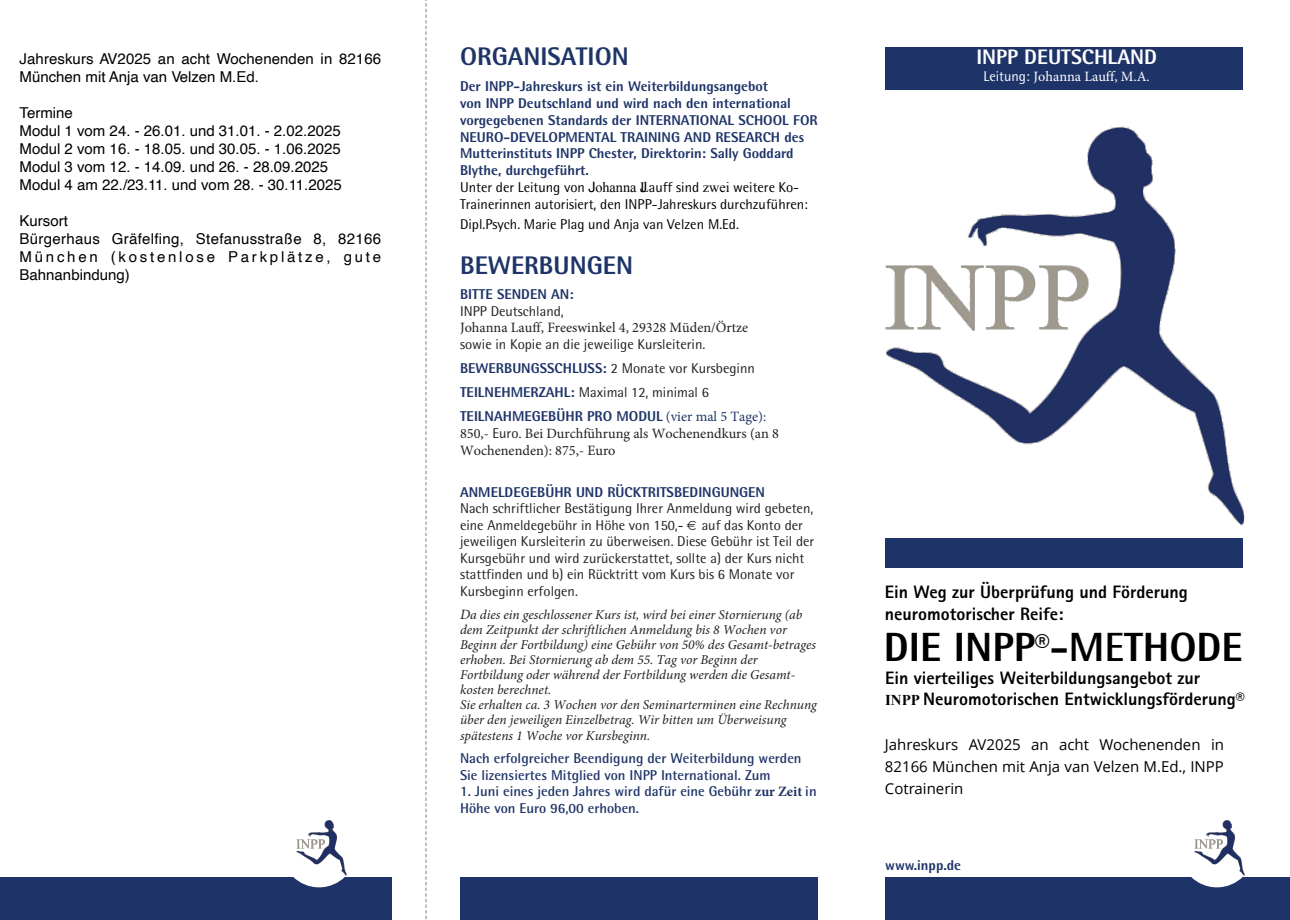
<style>
.page{position:relative;width:1290px;height:920px;background:#fff}
.page>*{position:absolute;margin:0;border:0;box-sizing:border-box;transform-origin:0 0}
.t1{font:800 40.8px "Rotis Semi Sans";color:#000}
.t2{font:800 25.5px "Rotis Semi Sans";color:#1e3468}
.t3{font:800 21px "Rotis Semi Sans";color:#fff}
.t4{font:800 18px/21px "Rotis Sans Serif";color:#000}
.t5{font:15px/18px "Helvetica";color:#000}
.t6{font:15px/18px "Helvetica";letter-spacing:.02em;color:#000}
.t7{font:15px/22px "Open Sans";color:#000;text-align:justify}
.t8{font:14.25px/16.5px "Rotis Semi Sans";color:#231f20}
.t9{font:800 14.25px/17px "Rotis Semi Sans";color:#1e3468}
.t10{font:700 14.25px/16.5px "Rotis Semi Sans";color:#1e3468}
.t11{font:14.25px/17px "Rotis Semi Sans";color:#000}
.t12{font:14.25px/17.2px "Minion Pro";color:#231f20}
.t13{font:14.25px "Minion Pro";color:#fff}
.t14{font:italic 13.5px/15px "Minion Pro";color:#231f20}
.s1{font-family:"Helvetica"}
.s2{font-family:"Times New Roman"}
.s3{font-weight:800;color:#1e3468}
.s4{font-family:"Minion Pro";color:#1e3468}
.s5{font-family:"Rotis Semi Sans"}
.s6{font-size:14.25px}
.s7{font-family:"Minion Pro"}
.s8{font-weight:700}
.s9{font-family:"Times New Roman";font-weight:700;font-size:15px}
</style>
<div class="page">
<svg style="left:425px;top:0;width:2px;height:920px"></svg>
<div style="left:885px;top:877px;width:405px;height:42px;background:#1e3468"></div>
<div style="left:1180px;top:813px;width:74px;height:74px;background:#fff;border-radius:50%"></div>
<img style="left:1194px;top:820px;width:51px;height:58px">
<div style="left:460px;top:877px;width:357px;height:42px;background:#1e3468"></div>
<div style="left:1px;top:877px;width:391px;height:42px;background:#1e3468"></div>
<div style="left:282px;top:813px;width:74px;height:74px;background:#fff;border-radius:50%"></div>
<img style="left:296px;top:820px;width:51px;height:58px">
<div style="left:885px;top:538px;width:357px;height:30px;background:#1e3468"></div>
<div style="left:885px;top:48px;width:357px;height:42px;background:#1e3468"></div>
<img style="left:885px;top:126px;width:360px;height:414px">
<p class="t5" style="left:20px;top:51px;width:363px">Jahreskurs AV2025 an acht Wochenenden in 82166<br>München mit Anja van Velzen M.Ed.</p>
<p class="t5" style="left:20px;top:105px;width:324px">Termine<br>Modul 1 vom 24. - 26.01. und 31.01. - 2.02.2025<br>Modul 2 vom 16. - 18.05. und 30.05. - 1.06.2025<br>Modul 3 vom 12. - 14.09. und 26. - 28.09.2025<br>Modul 4 am 22./23.11. und vom 28. - 30.11.2025</p>
<p class="t6" style="left:20px;top:213px;width:363px">Kursort<br>Bürgerhaus Gräfelfing, Stefanusstraße 8, 82166<br>München (kostenlose Parkplätze, gute<br>Bahnanbindung)</p>
<h2 class="t2" style="left:460px;top:48px;width:170px">ORGANISATION</h2>
<p class="t9" style="left:460px;top:79px;width:359px">Der INPP-Jahreskurs ist ein Weiterbildungsangebot<br>von INPP Deutschland und wird nach den international vorgegebenen Standards der INTERNATIONAL SCHOOL FOR NEURO-DEVELOPMENTAL TRAINING AND RESEARCH des Mutterinstituts INPP Chester, Direktorin: Sally Goddard Blythe, durchgeführt.</p>
<p class="t11" style="left:460px;top:179px;width:349px">Unter der Leitung von <span class="s1">J</span><span class="s2">ohanna L</span><span class="s1">J</span>auff sind <span class="s2">zwei</span> weitere Ko-<br>Trainerinnen autorisiert, den INPP-Jahreskurs durchzuführen:</p>
<p class="t11" style="left:460px;top:216px;width:280px">Dipl.Psych. Marie Plag und Anja van Velzen M.Ed.</p>
<h2 class="t2" style="left:460px;top:256px;width:174px">BEWERBUNGEN</h2>
<p class="t9" style="left:460px;top:288px;width:115px">BITTE SENDEN AN:</p>
<p class="t8" style="left:460px;top:304px;width:105px">INPP Deutschland,</p>
<p class="t12" style="left:460px;top:319px;width:290px">Johanna Lauff, Freeswinkel 4, 29328 Müden/Örtze</p>
<p class="t8" style="left:460px;top:334px;width:308px;line-height:24px">sowie in Kopie an die jeweilige Kursleiterin.<br><span class="s3">BEWERBUNGSSCHLUSS:</span> 2 Monate vor Kursbeginn <span class="s3">TEILNEHMERZAHL:</span> Maximal 12, minimal 6<br><span class="s3">TEILNAHMEGEBÜHR PRO MODUL</span> <span class="s4">(vier mal 5 Tage):</span></p>
<p class="t12" style="left:460px;top:425px;width:321px">850,- <span class="s5">Euro</span>. Bei Durchführung als Wochenendkurs (an 8<br>Wochenenden): 875,- Euro</p>
<p class="t9" style="left:460px;top:485px;width:307px">ANMELDEGEBÜHR UND RÜCKTRITSBEDINGUNGEN</p>
<p class="t8" style="left:460px;top:501px;width:355px">Nach schriftlicher Bestätigung Ihrer Anmeldung wird gebeten, eine Anmeldegebühr in Höhe von 150,-</p>
<p class="t8" style="left:460px;top:518px;width:356px;text-indent:242px">auf das Konto der jeweiligen Kursleiterin zu überweisen. Diese Gebühr ist Teil der Kursgebühr und wird zurückerstattet, sollte a) der Kurs nicht stattfinden und b) ein Rücktritt vom Kurs bis 6 Monate vor Kursbeginn erfolgen.</p>
<p class="t14" style="left:460px;top:607px;width:358px"><span class="s6">D</span>a dies ein geschlossener Kurs ist, wird bei einer Stornierung (ab dem Zeitpunkt der schriftlichen Anmeldung bis 8 Wochen vor Beginn der Fortbildung) eine Gebühr von 50% des Gesamt-betrages erhoben. Bei Stornierung ab dem 55. Tag vor Beginn der Fortbildung oder während der Fortbildung werden die Gesamt&shy;kosten berechnet.<br>Sie erhalten ca. 3 Wochen vor den Seminarterminen eine Rechnung über den jeweiligen Einzelbetrag. Wir bitten um Überweisung spätestens 1 Woche vor Kursbeginn.</p>
<p class="t10" style="left:460px;top:752px;width:343px">Nach erfolgreicher Beendigung der Weiterbildung werden<br>Sie lizensiertes Mitglied von INPP International. Zum</p>
<p class="t10" style="left:460px;top:785px;width:358px;line-height:16px">1. Juni eines jeden Jahres wird dafür eine Gebühr <span class="s7">zur Zeit</span> in<br>Höhe von Euro 96,00 erhoben.</p>
<h3 class="t3" style="left:976px;top:50px;width:182px">INPP DEUTSCHLAND</h3>
<p class="t13" style="left:984px;top:67px;width:168px"><span class="s5">Leitung:</span> Johanna Lauff, M.A.</p>
<p class="t4" style="left:885px;top:582px;width:304px">Ein Weg zur Überprüfung und Förderung neuromotorischer Reife:</p>
<h1 class="t1" style="left:884px;top:622px;width:360px">DIE INPP<sup>®</sup>-M<span class="s8">E</span>THODE</h1>
<p class="t4" style="left:885px;top:667px;width:361px">Ein vierteiliges Weiterbildungsangebot zur<br><span class="s9">INPP</span> Neuromotorischen Entwicklungsförderung®</p>
<p class="t7" style="left:885px;top:733px;width:341px">Jahreskurs AV2025 an acht Wochenenden in 82166 München mit Anja van Velzen M.Ed., INPP Cotrainerin</p>
<p class="t9" style="left:885px;top:858px;width:77px">www.inpp.de</p>
</div>
